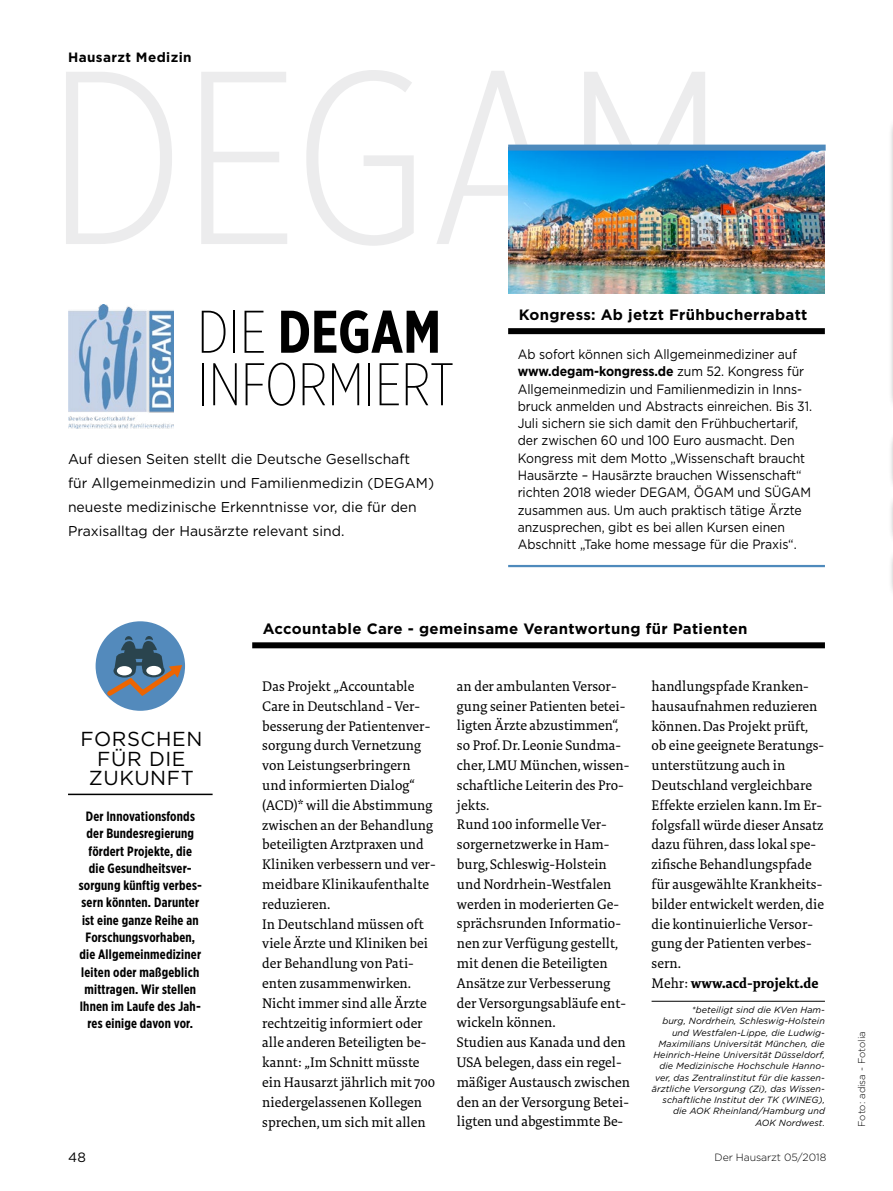
<style>
.page{position:relative;width:893px;height:1191px;background:#fff}
.page>*{position:absolute;margin:0;border:0;box-sizing:border-box;transform-origin:0 0}
.t1{font:200 60px/52.5px "Gotham X Narrow";color:#000}
.t2{font:20.25px/19.5px "Gotham";letter-spacing:.03em;color:#000;text-align:center}
.t3{font:700 15px "Gotham";letter-spacing:.02em;color:#000}
.t4{font:14.25px/19.8px "Tundra Pro";color:#000}
.t5{font:14.25px/24px "Gotham";color:#000}
.t6{font:13.5px/17.2px "Gotham";letter-spacing:-.005em;color:#000;scale:.91 1}
.t7{font:700 13.5px/17.2px "Gotham X Narrow";letter-spacing:.015em;color:#000;text-align:center}
.t8{font:700 13.5px "Gotham";letter-spacing:.03em;color:#000}
.t9{font:13.5px "Gotham";letter-spacing:-.005em;color:#000}
.t10{font:300 10.5px "Gotham";letter-spacing:-.01em;color:#000}
.t11{font:300 9.75px "Gotham";color:#000}
.t12{font:italic 9px/11.2px "Gotham";letter-spacing:.01em;color:#000;text-align:right}
.s1{font-weight:700}
</style>
<div class="page">
<hr style="left:652px;top:1001px;width:173px;height:1px;background:#000">
<hr style="left:68px;top:793px;width:145px;height:2px;background:#000">
<div style="left:96px;top:621px;width:89px;height:90px;background:#538abc;border-radius:50%"></div>
<svg style="left:103px;top:636px;width:80px;height:64px"></svg>
<div style="left:146px;top:666px;width:15px;height:9px;background:#fff;border-radius:50%"></div>
<img style="left:508px;top:151px;width:317px;height:142px">
<div style="left:508px;top:328px;width:317px;height:6px;background:#000"></div>
<div style="left:508px;top:145px;width:318px;height:6px;background:#4e8abc"></div>
<hr style="left:508px;top:565px;width:317px;height:2px;background:#4e8abc">
<img style="left:68px;top:305px;width:105px;height:123px">
<div style="left:252px;top:642px;width:573px;height:6px;background:#000"></div>
<div style="left:888px;top:118px;width:5px;height:480px;background:#f7f7f7"></div>
<p class="t8" style="left:68px;top:48px;width:125px">Hausarzt Medizin</p>
<h1 class="t1" style="left:197px;top:304px;width:258px">DIE <span class="s1">DEGAM<br></span>INFORMIERT</h1>
<p class="t5" style="left:68px;top:447px;width:367px">Auf diesen Seiten stellt die Deutsche Gesellschaft<br>für Allgemeinmedizin und Familienmedizin (DEGAM) neueste medizinische Erkenntnisse vor, die für den Praxisalltag der Hausärzte relevant sind.</p>
<p class="t3" style="left:519px;top:304px;width:290px">Kongress: Ab jetzt Frühbucherrabatt</p>
<p class="t6" style="left:518px;top:345px;width:325px">Ab sofort können sich Allgemeinmediziner auf <span class="s1">www.degam-kongress.de</span> zum 52. Kongress für Allgemeinmedizin und Familienmedizin in Inns&shy;bruck anmelden und Abstracts einreichen. Bis 31.<br>Juli sichern sie sich damit den Frühbuchertarif, der zwischen 60 und 100 Euro ausmacht. Den Kongress mit dem Motto „Wissenschaft braucht Hausärzte – Hausärzte brauchen Wissenschaft“ richten 2018 wieder DEGAM, ÖGAM und SÜGAM zusammen aus. Um auch praktisch tätige Ärzte anzusprechen, gibt es bei allen Kursen einen Abschnitt „Take home message für die Praxis“.</p>
<h2 class="t2" style="left:80px;top:729px;width:123px">FORSCHEN<br>FÜR DIE<br>ZUKUNFT</h2>
<p class="t7" style="left:79px;top:807px;width:125px">Der Innovationsfonds der Bundesregierung fördert Projekte, die<br>die Gesundheitsver&shy;sorgung künftig verbes&shy;sern könnten. Darunter ist eine ganze Reihe an<br>Forschungsvorhaben, die Allgemeinmediziner leiten oder maßgeblich mittragen. Wir stellen<br>Ihnen im Laufe des Jah&shy;res einige davon vor.</p>
<p class="t3" style="left:263px;top:618px;width:486px">Accountable Care - gemeinsame Verantwortung für Patienten</p>
<p class="t4" style="left:262px;top:676px;width:175px">Das Projekt „Accountable<br>Care in Deutschland - Ver&shy;besserung der Patientenver&shy;sorgung durch Vernetzung von Leistungserbringern und informierten Dialog“ (ACD)* will die Abstimmung zwischen an der Behandlung beteiligten Arztpraxen und<br>Kliniken verbessern und ver&shy;meidbare Klinikaufenthalte reduzieren.<br>In Deutschland müssen oft viele Ärzte und Kliniken bei der Behandlung von Pati&shy;enten zusammenwirken.<br>Nicht immer sind alle Ärzte rechtzeitig informiert oder alle anderen Beteiligten be&shy;kannt: „Im Schnitt müsste ein Hausarzt jährlich mit 700 niedergelassenen Kollegen sprechen, um sich mit allen</p>
<p class="t4" style="left:457px;top:676px;width:175px">an der ambulanten Versor&shy;gung seiner Patienten betei&shy;ligten Ärzte abzustimmen“, so Prof. Dr. Leonie Sundma&shy;cher, LMU München, wissen&shy;schaftliche Leiterin des Pro&shy;jekts.<br>Rund 100 informelle Ver&shy;sorgernetzwerke in Ham&shy;burg, Schleswig-Holstein und Nordrhein-Westfalen werden in moderierten Ge&shy;sprächsrunden Informatio&shy;nen zur Verfügung gestellt, mit denen die Beteiligten<br>Ansätze zur Verbesserung der Versorgungsabläufe ent&shy;wickeln können.<br>Studien aus Kanada und den<br>USA belegen, dass ein regel&shy;mäßiger Austausch zwischen den an der Versorgung Betei&shy;ligten und abgestimmte Be-</p>
<p class="t4" style="left:652px;top:676px;width:174px">handlungspfade Kranken&shy;hausaufnahmen reduzieren können. Das Projekt prüft, ob eine geeignete Beratungs&shy;unterstützung auch in<br>Deutschland vergleichbare<br>Effekte erzielen kann. Im Er&shy;folgsfall würde dieser Ansatz dazu führen, dass lokal spe&shy;zifische Behandlungspfade für ausgewählte Krankheits&shy;bilder entwickelt werden, die die kontinuierliche Versor&shy;gung der Patienten verbes&shy;sern.<br>Mehr: <span class="s1">www.acd-projekt.de</span></p>
<p class="t12" style="left:652px;top:1004px;width:175px">*beteiligt sind die KVen Ham-<br>burg, Nordrhein, Schleswig-Holstein und Westfalen-Lippe, die Ludwig-Maximilians Universität München, die Heinrich-Heine Universität Düsseldorf, die Medizinische Hochschule Hanno&shy;ver, das Zentralinstitut für die kassen&shy;ärztliche Versorgung (Zi), das Wissen&shy;schaftliche Institut der TK (WINEG), die AOK Rheinland/Hamburg und AOK Nordwest.</p>
<p class="t9" style="left:68px;top:1148px;width:19px">48</p>
<p class="t10" style="left:715px;top:1150px;width:113px">Der Hausarzt 05/2018</p>
<p class="t11" style="left:855px;top:1126px;width:97px;rotate:-90deg">Foto: adisa - Fotolia</p>
</div>
